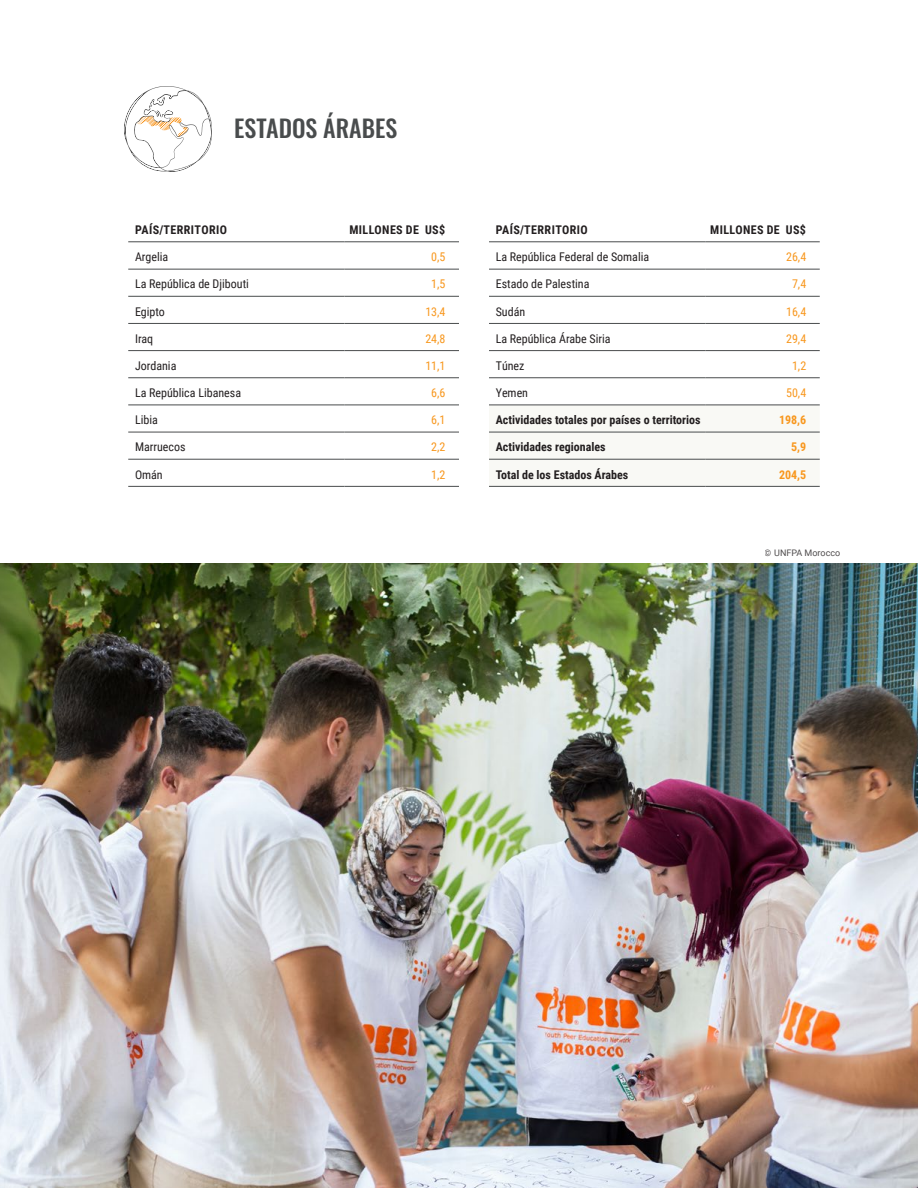
<style>
.page{position:relative;width:918px;height:1188px;background:#fff}
.page>*{position:absolute;margin:0;border:0;box-sizing:border-box;transform-origin:0 0}
.Heading_3{font:500 24px "Oswald";color:#494c4d}
.by_country_table{font:12px "Roboto Condensed";color:#231f20}
.Heading_6{font:700 12px "Roboto Condensed";color:#231f20}
.Heading_6-2{font:700 12px "Roboto Condensed";letter-spacing:.035em;color:#231f20}
.Heading_6-3{font:12px "Roboto Condensed";color:#f8971d}
.Heading_6-4{font:700 12px "Roboto Condensed";color:#f8971d}
.t1{font:9px "Roboto";color:#231f20}
</style>
<div class="page">
<img style="left:0;top:564px;width:918px;height:624px">
<svg style="left:124px;top:86px;width:88px;height:86px"></svg>
<hr style="left:128px;top:241px;width:217px;height:1px;background:#494c4d">
<hr style="left:345px;top:241px;width:114px;height:1px;background:#494c4d">
<hr style="left:128px;top:269px;width:217px;height:1px;background:#494c4d">
<hr style="left:345px;top:269px;width:114px;height:1px;background:#494c4d">
<hr style="left:128px;top:296px;width:217px;height:1px;background:#494c4d">
<hr style="left:345px;top:296px;width:114px;height:1px;background:#494c4d">
<hr style="left:128px;top:323px;width:217px;height:1px;background:#494c4d">
<hr style="left:345px;top:323px;width:114px;height:1px;background:#494c4d">
<hr style="left:128px;top:350px;width:217px;height:1px;background:#494c4d">
<hr style="left:345px;top:350px;width:114px;height:1px;background:#494c4d">
<hr style="left:128px;top:377px;width:217px;height:1px;background:#494c4d">
<hr style="left:345px;top:377px;width:114px;height:1px;background:#494c4d">
<hr style="left:128px;top:405px;width:217px;height:1px;background:#494c4d">
<hr style="left:345px;top:405px;width:114px;height:1px;background:#494c4d">
<hr style="left:128px;top:432px;width:217px;height:1px;background:#494c4d">
<hr style="left:345px;top:432px;width:114px;height:1px;background:#494c4d">
<hr style="left:128px;top:459px;width:217px;height:1px;background:#494c4d">
<hr style="left:345px;top:459px;width:114px;height:1px;background:#494c4d">
<hr style="left:128px;top:486px;width:217px;height:1px;background:#494c4d">
<hr style="left:345px;top:486px;width:114px;height:1px;background:#494c4d">
<div style="left:489px;top:431px;width:331px;height:55px;background:#f9f9f5"></div>
<hr style="left:489px;top:241px;width:216px;height:1px;background:#494c4d">
<hr style="left:705px;top:241px;width:115px;height:1px;background:#494c4d">
<hr style="left:489px;top:269px;width:216px;height:1px;background:#494c4d">
<hr style="left:705px;top:269px;width:115px;height:1px;background:#494c4d">
<hr style="left:489px;top:296px;width:216px;height:1px;background:#494c4d">
<hr style="left:705px;top:296px;width:115px;height:1px;background:#494c4d">
<hr style="left:489px;top:323px;width:216px;height:1px;background:#494c4d">
<hr style="left:705px;top:323px;width:115px;height:1px;background:#494c4d">
<hr style="left:489px;top:350px;width:216px;height:1px;background:#494c4d">
<hr style="left:705px;top:350px;width:115px;height:1px;background:#494c4d">
<hr style="left:489px;top:377px;width:216px;height:1px;background:#494c4d">
<hr style="left:705px;top:377px;width:115px;height:1px;background:#494c4d">
<hr style="left:489px;top:405px;width:216px;height:1px;background:#494c4d">
<hr style="left:705px;top:405px;width:115px;height:1px;background:#494c4d">
<hr style="left:489px;top:432px;width:216px;height:1px;background:#494c4d">
<hr style="left:489px;top:459px;width:216px;height:1px;background:#494c4d">
<hr style="left:489px;top:486px;width:216px;height:1px;background:#494c4d">
<hr style="left:705px;top:432px;width:115px;height:1px;background:#494c4d">
<hr style="left:705px;top:459px;width:115px;height:1px;background:#494c4d">
<hr style="left:705px;top:486px;width:115px;height:1px;background:#494c4d">
<p class="Heading_3" style="left:234px;top:116px;width:165px">ESTADOS ÁRABES</p>
<p class="Heading_6-2" style="left:135px;top:221px;width:93px">PAÍS/TERRITORIO</p>
<p class="Heading_6-2" style="left:349px;top:221px;width:97px">MILLONES DE US$</p>
<p class="by_country_table" style="left:135px;top:249px;width:35px">Argelia</p>
<p class="Heading_6-3" style="left:431px;top:249px;width:16px">0,5</p>
<p class="by_country_table" style="left:135px;top:276px;width:115px">La República de Djibouti</p>
<p class="Heading_6-3" style="left:431px;top:276px;width:16px">1,5</p>
<p class="by_country_table" style="left:135px;top:303px;width:31px">Egipto</p>
<p class="Heading_6-3" style="left:425px;top:303px;width:22px">13,4</p>
<p class="by_country_table" style="left:135px;top:330px;width:20px">Iraq</p>
<p class="Heading_6-3" style="left:425px;top:330px;width:22px">24,8</p>
<p class="by_country_table" style="left:135px;top:357px;width:43px">Jordania</p>
<p class="Heading_6-3" style="left:425px;top:357px;width:22px">11,1</p>
<p class="by_country_table" style="left:135px;top:384px;width:108px">La República Libanesa</p>
<p class="Heading_6-3" style="left:431px;top:384px;width:16px">6,6</p>
<p class="by_country_table" style="left:135px;top:412px;width:24px">Libia</p>
<p class="Heading_6-3" style="left:431px;top:412px;width:16px">6,1</p>
<p class="by_country_table" style="left:135px;top:439px;width:52px">Marruecos</p>
<p class="Heading_6-3" style="left:431px;top:439px;width:16px">2,2</p>
<p class="by_country_table" style="left:135px;top:466px;width:29px">Omán</p>
<p class="Heading_6-3" style="left:431px;top:466px;width:16px">1,2</p>
<p class="Heading_6-2" style="left:496px;top:221px;width:93px">PAÍS/TERRITORIO</p>
<p class="Heading_6-2" style="left:710px;top:221px;width:97px">MILLONES DE US$</p>
<p class="by_country_table" style="left:496px;top:249px;width:155px">La República Federal de Somalia</p>
<p class="Heading_6-3" style="left:786px;top:249px;width:22px">26,4</p>
<p class="by_country_table" style="left:496px;top:276px;width:95px">Estado de Palestina</p>
<p class="Heading_6-3" style="left:792px;top:276px;width:16px">7,4</p>
<p class="by_country_table" style="left:496px;top:303px;width:31px">Sudán</p>
<p class="Heading_6-3" style="left:786px;top:303px;width:22px">16,4</p>
<p class="by_country_table" style="left:496px;top:330px;width:116px">La República Árabe Siria</p>
<p class="Heading_6-3" style="left:786px;top:330px;width:22px">29,4</p>
<p class="by_country_table" style="left:496px;top:357px;width:30px">Túnez</p>
<p class="Heading_6-3" style="left:792px;top:357px;width:16px">1,2</p>
<p class="by_country_table" style="left:496px;top:384px;width:34px">Yemen</p>
<p class="Heading_6-3" style="left:786px;top:384px;width:22px">50,4</p>
<p class="Heading_6" style="left:496px;top:412px;width:206px">Actividades totales por países o territorios</p>
<p class="Heading_6-4" style="left:779px;top:412px;width:29px">198,6</p>
<p class="Heading_6" style="left:496px;top:439px;width:111px">Actividades regionales</p>
<p class="Heading_6-4" style="left:791px;top:439px;width:17px">5,9</p>
<p class="Heading_6" style="left:496px;top:466px;width:134px">Total de los Estados Árabes</p>
<p class="Heading_6-4" style="left:779px;top:466px;width:29px">204,5</p>
<p class="t1" style="left:765px;top:547px;width:77px">© UNFPA Morocco</p>
</div>
